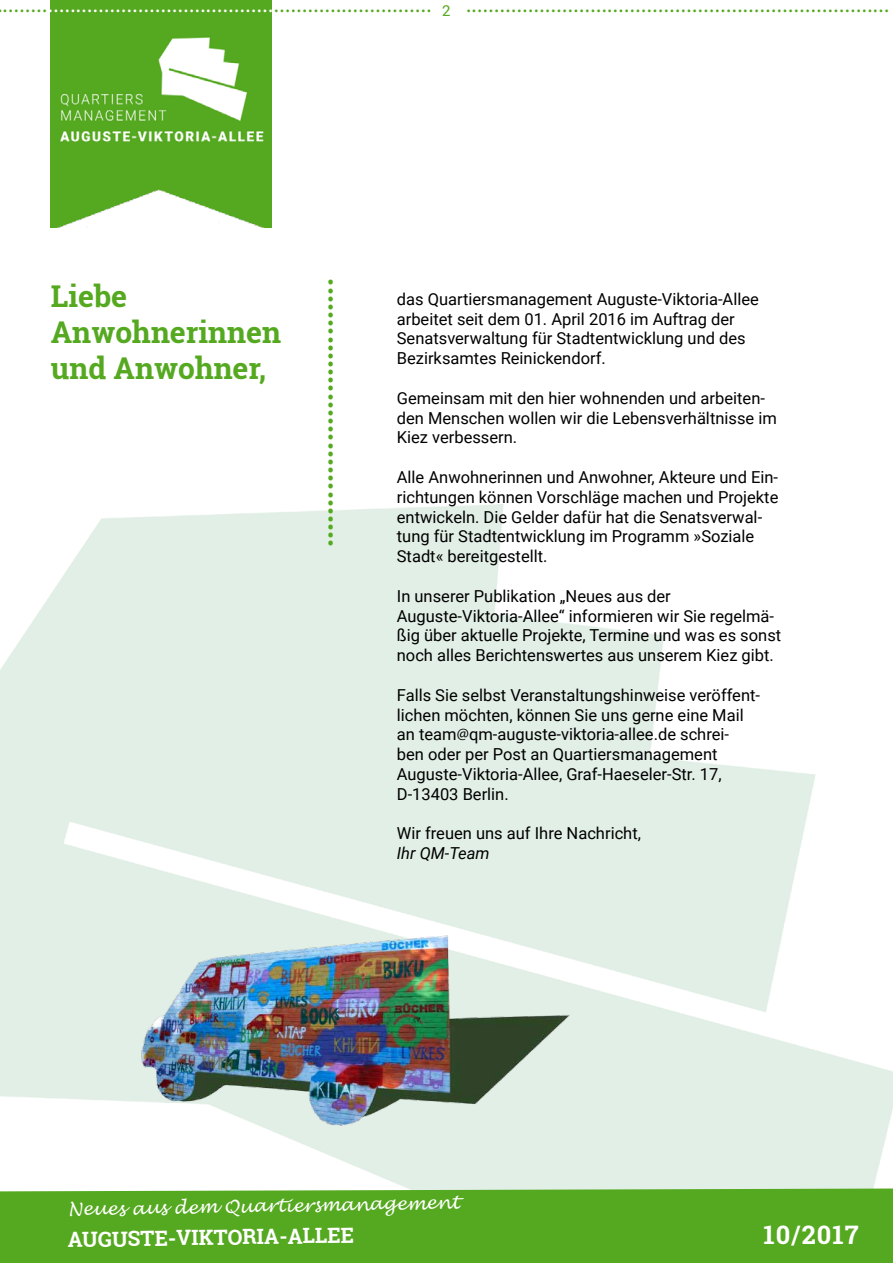
<style>
.page{position:relative;width:893px;height:1263px;background:#fff}
.page>*{position:absolute;margin:0;border:0;box-sizing:border-box;transform-origin:0 0}
.t1{font:700 30px/36px "Roboto Slab";color:#55a920}
.t2{font:900 27px "Roboto";color:#55a920}
.t3{font:700 25.5px "Roboto Slab";letter-spacing:.04em;color:#fff}
.t4{font:700 21px "Roboto Slab";color:#fff}
.t5{font:700 18px "Minion Pro";color:#55a920}
.t6{font:italic 18px "Lucida Handwriting";color:#fff}
.t7{font:16.5px/19.8px "Roboto";color:#000}
.t8{font:italic 16.5px "Roboto";color:#000}
.t9{font:15px "Roboto Slab";color:#55a920}
.s1{color:#fff}
.s2{font-family:"Myriad Pro"}
</style>
<div class="page">
<img style="left:138px;top:934px;width:454px;height:193px">
<div style="left:0;top:1185px;width:893px;height:78px;background:#55a920"></div>
<img style="left:50px;top:0;width:222px;height:227px">
<p class="t9" style="left:442px;top:0;width:10px">2</p>
<p class="t5" style="left:3px;top:-7px;width:888px">........<span class="s1">........................................</span>.............................................................................................................</p>
<h1 class="t1" style="left:51px;top:277px;width:232px">Liebe<br>Anwohnerinnen und Anwohner,</h1>
<h2 class="t2" style="left:357px;top:278px;width:271px;rotate:90deg">.................................</h2>
<p class="t7" style="left:397px;top:288px;width:363px">das Quartiersmanagement Auguste-Viktoria-Allee arbeitet seit dem 01. April 2016 im Auftrag der Senatsverwaltung für Stadtentwicklung und des Bezirksamtes Reinickendorf.</p>
<p class="t7" style="left:397px;top:387px;width:381px">Gemeinsam mit den hier wohnenden und arbeiten&shy;den Menschen wollen wir die Lebensverhältnisse im<br>Kiez verbessern.</p>
<p class="t7" style="left:397px;top:467px;width:383px">Alle Anwohnerinnen und Anwohner, Akteure und Ein&shy;richtungen können Vorschläge machen und Projekte entwickeln. Die Gelder dafür hat die Senatsverwal&shy;tung für Stadtentwicklung im Programm »Soziale Stadt« bereitgestellt.</p>
<p class="t7" style="left:397px;top:585px;width:386px">In unserer Publikation „Neues aus der Auguste-Viktoria-Allee“ informieren wir Sie regelmä&shy;ßig über aktuelle Projekte, Termine und was es sonst noch alles Berichtenswertes aus unserem Kiez gibt.</p>
<p class="t7" style="left:397px;top:684px;width:365px">Falls Sie selbst Veranstaltungshinweise veröffent&shy;lichen möchten, können Sie uns gerne eine Mail an team<span class="s2">@</span>qm-auguste-viktoria-allee.de schrei&shy;ben oder per Post an Quartiersmanagement Auguste-Viktoria-Allee, Graf-Haeseler-Str. 17, D-13403 Berlin.</p>
<p class="t7" style="left:397px;top:823px;width:246px">Wir freuen uns auf Ihre Nachricht,</p>
<p class="t8" style="left:397px;top:842px;width:94px">Ihr QM-Team</p>
<p class="t6" style="left:68px;top:1198px;width:393px;rotate:-1deg">Neues aus dem Quartiersmanagement</p>
<p class="t4" style="left:67px;top:1225px;width:288px;rotate:-1deg">AUGUSTE-VIKTORIA-ALLEE</p>
<h3 class="t3" style="left:764px;top:1218px;width:96px">10/2017</h3>
</div>
